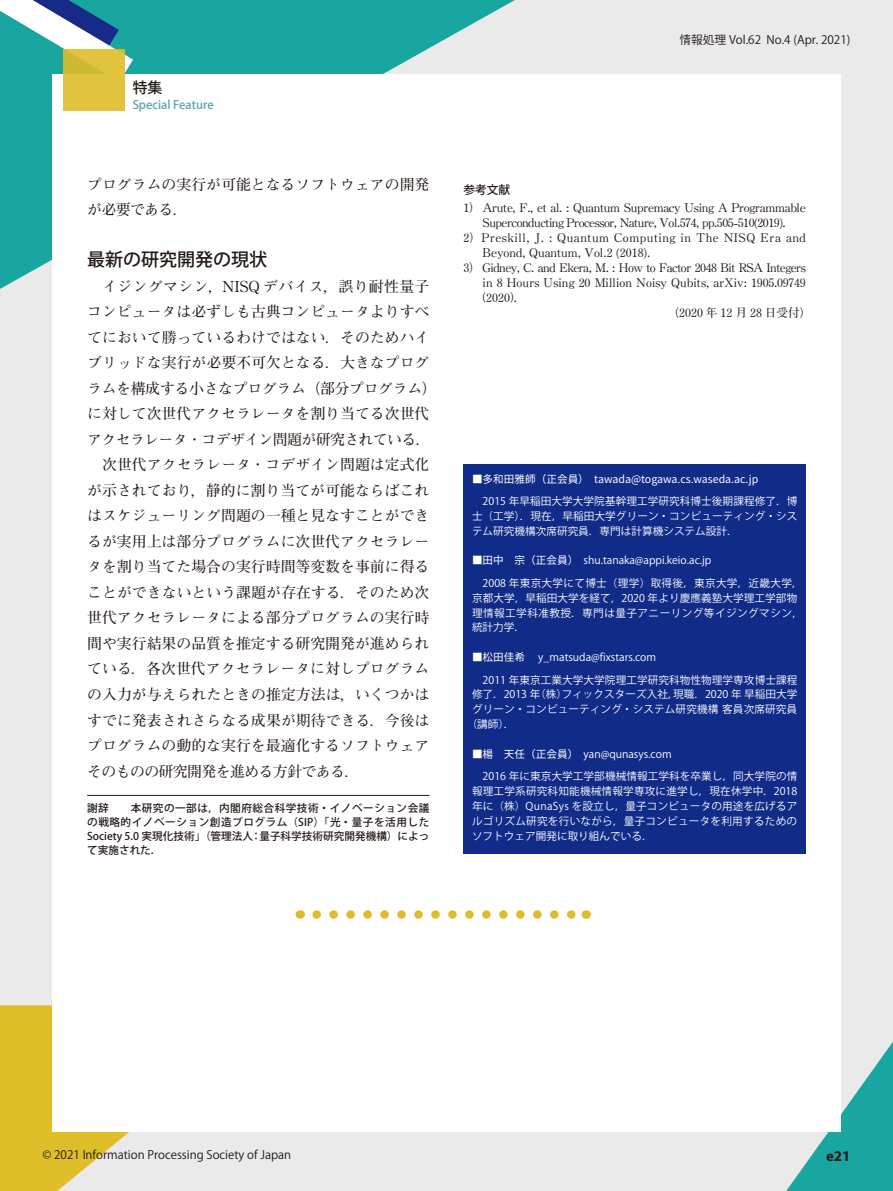
<style>
.page{position:relative;width:893px;height:1191px;background:#eaeaea}
.page>*{position:absolute;margin:0;border:0;box-sizing:border-box;transform-origin:0 0}
.t1{font:500 18px "Koz Go Std";color:#231916}
.t2{font:700 14.85px/25.5px "Futo Min A101 Pro";color:#231916}
.t3{font:700 14.85px "Myriad Pro";color:#231916}
.t4{font:500 14.85px "Koz Go Pro";color:#231916}
.t5{font:12px "M Ma Century";color:#231916}
.t6{font:11.7px "M Ma Century";letter-spacing:-.025em;color:#231916}
.t7{font:11.7px "Koz Go Pro";color:#231916}
.t8{font:11.7px "M Ma Century";letter-spacing:.005em;color:#231916}
.t9{font:11.7px "M Ma Century";letter-spacing:.045em;color:#231916}
.t10{font:11.7px "M Ma Century";color:#231916}
.t11{font:500 11.7px "Koz Go Pro";color:#5da2af}
.t12{font:500 11.7px "Koz Go Pro";color:#231916}
.t13{font:10.65px/14.9px "Koz Go Std";letter-spacing:.005em;color:#fff}
.t14{font:500 10.65px/13.8px "Koz Go Std";color:#231916;text-align:justify}
.t15{font:10.65px "Source Han Sans";color:#fff}
.s1{font-family:"M Ma Century";font-weight:400}
.s2{font-size:12px}
.s3{font-family:"Futo Min A101 Pro";font-weight:700}
.s4{font-family:"Futo Min A101 Pro";font-weight:700;font-size:12.3px}
.s5{font-size:11.7px}
.s6{font-family:"Futo Min A101 Pro";font-weight:700;font-size:11.7px}
.s7{font-family:"Koz Go Pro";font-weight:500}
.s8{font-family:"Source Han Sans"}
</style>
<div class="page">
<svg style="left:750px;top:831px;width:143px;height:360px"></svg>
<svg style="left:0;top:1005px;width:284px;height:186px;fill:#dfbe2a"></svg>
<svg style="left:0;top:0;width:515px;height:289px;background:#38afaa"></svg>
<svg style="left:0;top:0;width:133px;height:82px;background:#5babb6"></svg>
<div style="left:52px;top:74px;width:788px;height:1057px;background:#fff"></div>
<svg style="left:64px;top:49px;width:61px;height:62px;background:#dec13b"></svg>
<hr style="left:87px;top:795px;width:342px;height:1px;background:#231916">
<div style="left:463px;top:465px;width:343px;height:389px;background:#112b88"></div>
<svg style="left:317px;top:910px;width:259px;height:8px"></svg>
<h2 class="t4" style="left:133px;top:78px;width:31px">特集</h2>
<p class="t11" style="left:133px;top:97px;width:83px">Special Feature</p>
<h2 class="t2" style="left:87px;top:169px;width:344px">プログラムの実行が可能となるソフトウェアの開発が必要である．</h2>
<h1 class="t1" style="left:87px;top:248px;width:181px">最新の研究開発の現状</h1>
<p class="t2" style="left:87px;top:271px;width:351px">　イジングマシン，<span class="s1">NISQ</span> デバイス，誤り耐性量子コンピュータは必ずしも古典コンピュータよりすべてにおいて勝っているわけではない．そのためハイブリッドな実行が必要不可欠となる．大きなプログラムを構成する小さなプログラム（部分プログラム）に対して次世代アクセラレータを割り当てる次世代アクセラレータ・コデザイン問題が研究されている．　次世代アクセラレータ・コデザイン問題は定式化が示されており，静的に割り当てが可能ならばこれはスケジューリング問題の一種と見なすことができるが実用上は部分プログラムに次世代アクセラレータを割り当てた場合の実行時間等変数を事前に得ることができないという課題が存在する．そのため次世代アクセラレータによる部分プログラムの実行時間や実行結果の品質を推定する研究開発が進められている．各次世代アクセラレータに対しプログラムの入力が与えられたときの推定方法は，いくつかはすでに発表されさらなる成果が期待できる．今後はプログラムの動的な実行を最適化するソフトウェアそのものの研究開発を進める方針である．</p>
<p class="t14" style="left:87px;top:802px;width:344px">謝辞　　本研究の一部は，内閣府総合科学技術・イノベーション会議の戦略的イノベーション創造プログラム（SIP）「光・量子を活用したSociety 5.0 実現化技術」（管理法人：量子科学技術研究開発機構）によって実施された．</p>
<p class="t7" style="left:679px;top:32px;width:172px">情報処理 Vol.62 No.4 (Apr. 2021)</p>
<p class="t12" style="left:463px;top:182px;width:48px">参考文献</p>
<p class="t6" style="left:463px;top:202px;width:344px"><span class="s2">1</span><span class="s3">）</span> Arute, F., et al. : Quantum Supremacy Using A Programmable</p>
<p class="t6" style="left:483px;top:217px;width:305px">Superconducting Processor, Nature, Vol.<span class="s2">574</span>, pp.<span class="s2">505</span><span class="s3">-</span><span class="s2">510</span><span class="s4">(</span><span class="s2">2019</span><span class="s4">)</span>.</p>
<p class="t9" style="left:463px;top:232px;width:344px"><span class="s2">2</span><span class="s3">）</span>Preskill, J. : Quantum Computing in The NISQ Era and</p>
<p class="t10" style="left:483px;top:247px;width:169px">Beyond, Quantum, Vol.<span class="s2">2</span> <span class="s4">(</span><span class="s2">2018</span><span class="s4">)</span>.</p>
<p class="t6" style="left:463px;top:262px;width:344px"><span class="s2">3</span><span class="s3">）</span> Gidney, C. and Ekera, M. : How to Factor <span class="s2">2048</span> Bit RSA Integers</p>
<p class="t8" style="left:483px;top:277px;width:325px">in <span class="s2">8</span> Hours Using <span class="s2">20</span> Million Noisy Qubits, arXiv: <span class="s2">1905</span>.<span class="s2">09749</span></p>
<p class="t5" style="left:483px;top:291px;width:36px"><span class="s4">(</span>2020<span class="s4">)</span><span class="s5">.</span></p>
<p class="t5" style="left:667px;top:306px;width:146px"><span class="s6">（</span>2020 <span class="s6">年</span> 12 <span class="s6">月</span> 28 <span class="s6">日受付）</span></p>
<p class="t15" style="left:472px;top:472px;width:288px"><span class="s7">■</span>多和田雅師（正会員）　tawada@togawa.cs.waseda.ac.jp</p>
<p class="t13" style="left:472px;top:494px;width:327px;text-align:justify">　2015 年早稲田大学大学院基幹理工学研究科博士後期課程修了．博士（工学）．現在，早稲田大学グリーン・コンピューティング・システム研究機構次席研究員．専門は計算機システム設計．</p>
<p class="t13" style="left:472px;top:550px;width:332px;line-height:22.4px"><span class="s7">■</span><span class="s8">田中　宗（正会員）</span>　shu.tanaka@appi.keio.ac.jp<br>　2008 年東京大学にて博士（理学）取得後，東京大学，近畿大学，</p>
<p class="t13" style="left:472px;top:591px;width:332px">京都大学，早稲田大学を経て，2020 年より慶應義塾大学理工学部物理情報工学科准教授．専門は量子アニーリング等イジングマシン，統計力学．</p>
<p class="t13" style="left:472px;top:646px;width:327px;line-height:22.4px"><span class="s7">■</span><span class="s8">松田佳希</span>　 y_matsuda@fixstars.com<br>　2011 年東京工業大学大学院理工学研究科物性物理学専攻博士課程</p>
<p class="t13" style="left:472px;top:687px;width:327px">修了．2013 年（株）フィックスターズ入社，現職．2020 年 早稲田大学</p>
<p class="t13" style="left:472px;top:702px;width:327px">グリーン・コンピューティング・システム研究機構 客員次席研究員</p>
<p class="t13" style="left:467px;top:717px;width:49px">（講師）．</p>
<p class="t13" style="left:472px;top:743px;width:327px;line-height:22.4px"><span class="s7">■</span><span class="s8">楊　天任（正会員）</span>　yan@qunasys.com<br>　2016 年に東京大学工学部機械情報工学科を卒業し，同大学院の情</p>
<p class="t13" style="left:472px;top:784px;width:327px;text-align:justify">報理工学系研究科知能機械情報学専攻に進学し，現在休学中．2018年に（株）QunaSys を設立し，量子コンピュータの用途を広げるアルゴリズム研究を行いながら，量子コンピュータを利用するためのソフトウェア開発に取り組んでいる．</p>
<p class="t7" style="left:43px;top:1146px;width:250px">© 2021 Information Processing Society of Japan</p>
<h2 class="t3" style="left:826px;top:1146px;width:26px">e21</h2>
</div>
